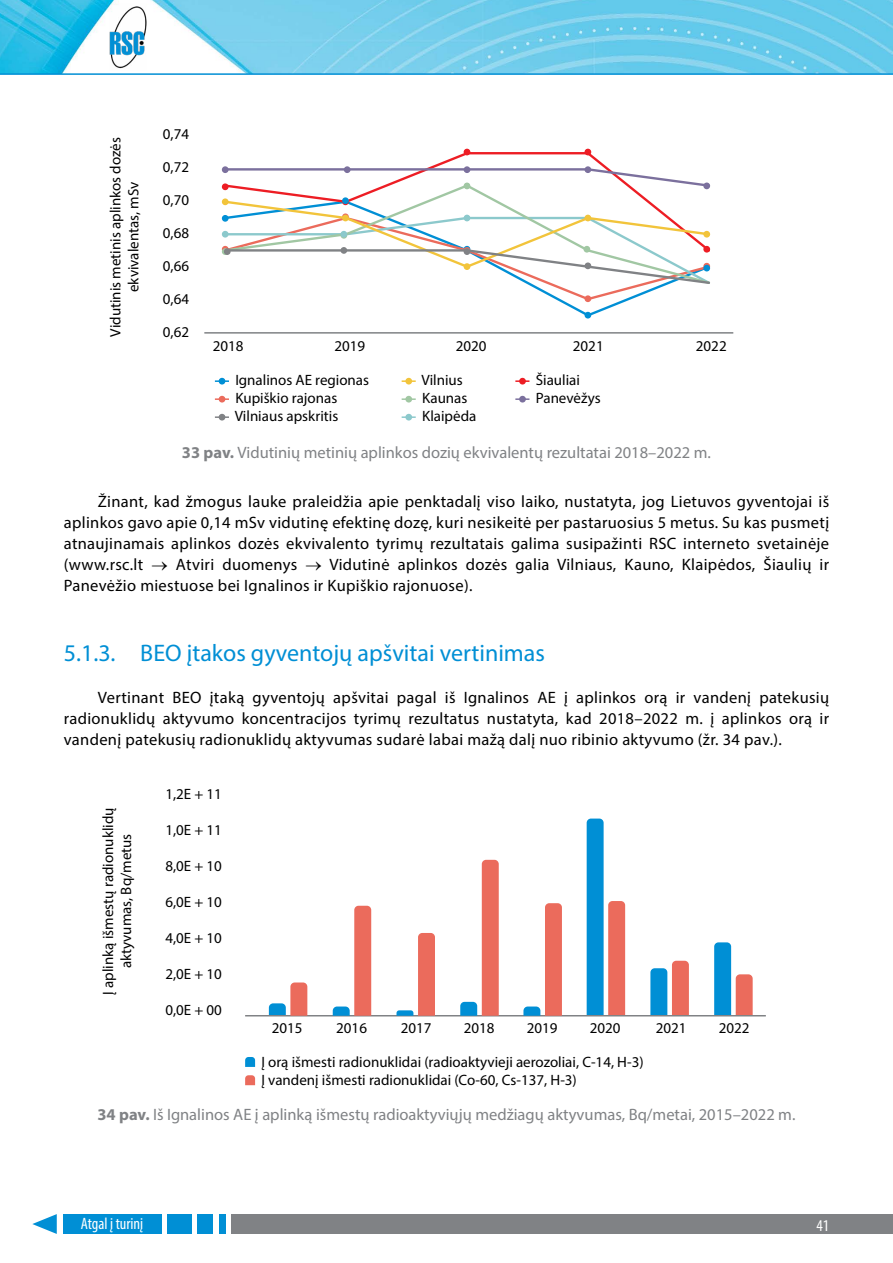
<style>
.page{position:relative;width:893px;height:1263px;background:#fff}
.page>*{position:absolute;margin:0;border:0;box-sizing:border-box;transform-origin:0 0}
.t1{font:24px "Myriad Pro";color:#008fd5}
.t2{font:16.5px/21px "Myriad Pro";letter-spacing:.02em;color:#000;text-align:justify}
.t3{font:16.5px "Myriad Pro";color:#808285}
.t4{font:condensed 16.5px "Myriad Pro";color:#fff}
.t5{font:15px/18px "Myriad Pro";color:#000}
.s1{font-weight:700}
</style>
<div class="page">
<img style="left:0;top:0;width:893px;height:73px">
<hr style="left:0;top:73px;width:893px;height:2px;background:#008fd5">
<img style="left:109px;top:3px;width:38px;height:67px">
<div style="left:63px;top:1214px;width:98px;height:20px;background:#008fd5"></div>
<svg style="left:32px;top:1214px;width:25px;height:20px"></svg>
<div style="left:167px;top:1214px;width:25px;height:20px;background:#008fd5"></div>
<div style="left:198px;top:1214px;width:15px;height:20px;background:#008fd5"></div>
<div style="left:219px;top:1214px;width:7px;height:20px;background:#008fd5"></div>
<div style="left:232px;top:1214px;width:661px;height:20px;background:#808285"></div>
<hr style="left:204px;top:332px;width:529px;height:2px;background:#808285">
<svg style="left:222px;top:151px;width:486px;height:47px"></svg>
<div style="left:222px;top:166px;width:7px;height:7px;border:2px solid #7b709d;border-radius:50%"></div>
<div style="left:222px;top:183px;width:7px;height:7px;border:2px solid #ed1d24;border-radius:50%"></div>
<svg style="left:464px;top:149px;width:6px;height:6px"></svg>
<div style="left:584px;top:149px;width:7px;height:6px;border:2px solid #ed1d24;border-radius:50%"></div>
<div style="left:342px;top:197px;width:7px;height:7px;border:2px solid #008fd5;border-radius:50%"></div>
<svg style="left:222px;top:198px;width:489px;height:104px"></svg>
<div style="left:703px;top:265px;width:7px;height:6px;border:2px solid #008fd5;border-radius:50%"></div>
<div style="left:584px;top:312px;width:7px;height:6px;border:2px solid #008fd5;border-radius:50%"></div>
<div style="left:344px;top:166px;width:7px;height:7px;border:2px solid #7b709d;border-radius:50%"></div>
<div style="left:464px;top:166px;width:6px;height:7px;border:2px solid #7b709d;border-radius:50%"></div>
<div style="left:584px;top:166px;width:7px;height:7px;border:2px solid #7b709d;border-radius:50%"></div>
<svg style="left:223px;top:167px;width:488px;height:22px"></svg>
<div style="left:703px;top:183px;width:7px;height:6px;border:2px solid #7b709d;border-radius:50%"></div>
<svg style="left:215px;top:378px;width:14px;height:6px"></svg>
<svg style="left:215px;top:396px;width:14px;height:6px"></svg>
<svg style="left:215px;top:414px;width:14px;height:6px"></svg>
<svg style="left:402px;top:380px;width:14px;height:4px"></svg>
<div style="left:405px;top:378px;width:7px;height:6px;border:2px solid #f2c43b;border-radius:50%"></div>
<svg style="left:402px;top:398px;width:14px;height:4px"></svg>
<div style="left:405px;top:396px;width:7px;height:6px;border:2px solid #a1c7a3;border-radius:50%"></div>
<svg style="left:402px;top:416px;width:14px;height:4px"></svg>
<div style="left:405px;top:414px;width:7px;height:6px;border:2px solid #8cc9cc;border-radius:50%"></div>
<svg style="left:515px;top:380px;width:14px;height:4px"></svg>
<div style="left:519px;top:378px;width:7px;height:6px;border:2px solid #ed1d24;border-radius:50%"></div>
<svg style="left:515px;top:398px;width:14px;height:4px"></svg>
<div style="left:519px;top:396px;width:7px;height:6px;border:2px solid #7b709d;border-radius:50%"></div>
<svg style="left:587px;top:818px;width:38px;height:197px"></svg>
<svg style="left:650px;top:961px;width:39px;height:54px"></svg>
<svg style="left:714px;top:942px;width:39px;height:73px"></svg>
<svg style="left:245px;top:1057px;width:10px;height:10px"></svg>
<svg style="left:245px;top:1075px;width:10px;height:10px"></svg>
<hr style="left:245px;top:1015px;width:521px;height:1px;background:#808285">
<svg style="left:269px;top:982px;width:38px;height:34px"></svg>
<svg style="left:333px;top:906px;width:38px;height:110px"></svg>
<svg style="left:396px;top:933px;width:39px;height:83px"></svg>
<svg style="left:460px;top:860px;width:39px;height:156px"></svg>
<svg style="left:523px;top:903px;width:39px;height:113px"></svg>
<p class="t5" style="left:106px;top:336px;width:201px;rotate:-90deg">Vidutinis metinis aplinkos dozės</p>
<p class="t5" style="left:124px;top:292px;width:112px;rotate:-90deg">ekvivalentas, mSv</p>
<p class="t5" style="left:163px;top:125px;width:28px">0,74</p>
<p class="t5" style="left:163px;top:158px;width:28px">0,72</p>
<p class="t5" style="left:163px;top:191px;width:28px">0,70</p>
<p class="t5" style="left:163px;top:224px;width:28px">0,68</p>
<p class="t5" style="left:163px;top:257px;width:28px">0,66</p>
<p class="t5" style="left:163px;top:290px;width:28px">0,64</p>
<p class="t5" style="left:163px;top:323px;width:28px">0,62</p>
<p class="t5" style="left:213px;top:336px;width:32px">2018</p>
<p class="t5" style="left:334px;top:336px;width:32px">2019</p>
<p class="t5" style="left:456px;top:336px;width:32px">2020</p>
<p class="t5" style="left:573px;top:336px;width:32px">2021</p>
<p class="t5" style="left:696px;top:336px;width:32px">2022</p>
<p class="t5" style="left:235px;top:370px;width:136px">Ignalinos AE regionas<br>Kupiškio rajonas<br>Vilniaus apskritis</p>
<p class="t5" style="left:422px;top:370px;width:56px">Vilnius<br>Kaunas<br>Klaipėda</p>
<p class="t5" style="left:536px;top:370px;width:66px">Šiauliai<br>Panevėžys</p>
<p class="t3" style="left:182px;top:442px;width:530px"><span class="s1">33 pav.</span> Vidutinių metinių aplinkos dozių ekvivalentų rezultatai 2018–2022 m.</p>
<p class="t2" style="left:64px;top:490px;width:767px;text-indent:34px">Žinant, kad žmogus lauke praleidžia apie penktadalį viso laiko, nustatyta, jog Lietuvos gyventojai iš aplinkos gavo apie 0,14 mSv vidutinę efektinę dozę, kuri nesikeitė per pastaruosius 5 metus. Su kas pusmetį atnaujinamais aplinkos dozės ekvivalento tyrimų rezultatais galima susipažinti RSC interneto svetainėje (www.rsc.lt → Atviri duomenys → Vidutinė aplinkos dozės galia Vilniaus, Kauno, Klaipėdos, Šiaulių ir Panevėžio miestuose bei Ignalinos ir Kupiškio rajonuose).</p>
<h1 class="t1" style="left:64px;top:638px;width:483px">5.1.3. BEO įtakos gyventojų apšvitai vertinimas</h1>
<p class="t2" style="left:64px;top:687px;width:767px;text-indent:34px">Vertinant BEO įtaką gyventojų apšvitai pagal iš Ignalinos AE į aplinkos orą ir vandenį patekusių radionuklidų aktyvumo koncentracijos tyrimų rezultatus nustatyta, kad 2018–2022 m. į aplinkos orą ir vandenį patekusių radionuklidų aktyvumas sudarė labai mažą dalį nuo ribinio aktyvumo (žr. 34 pav.).</p>
<p class="t5" style="left:99px;top:995px;width:189px;text-align:center;rotate:-90deg">Į aplinką išmestų radionuklidų aktyvumas, Bq/metus</p>
<p class="t5" style="left:165px;top:785px;width:58px">1,2E + 11</p>
<p class="t5" style="left:165px;top:821px;width:58px">1,0E + 11</p>
<p class="t5" style="left:165px;top:857px;width:58px">8,0E + 10</p>
<p class="t5" style="left:165px;top:893px;width:58px">6,0E + 10</p>
<p class="t5" style="left:165px;top:929px;width:58px">4,0E + 10</p>
<p class="t5" style="left:165px;top:965px;width:58px">2,0E + 10</p>
<p class="t5" style="left:165px;top:1001px;width:58px">0,0E + 00</p>
<p class="t5" style="left:272px;top:1019px;width:32px">2015</p>
<p class="t5" style="left:336px;top:1019px;width:32px">2016</p>
<p class="t5" style="left:401px;top:1019px;width:32px">2017</p>
<p class="t5" style="left:464px;top:1019px;width:32px">2018</p>
<p class="t5" style="left:527px;top:1019px;width:32px">2019</p>
<p class="t5" style="left:590px;top:1019px;width:32px">2020</p>
<p class="t5" style="left:656px;top:1019px;width:32px">2021</p>
<p class="t5" style="left:719px;top:1019px;width:32px">2022</p>
<p class="t5" style="left:261px;top:1053px;width:384px">Į orą išmesti radionuklidai (radioaktyvieji aerozoliai, C-14, H-3)<br>Į vandenį išmesti radionuklidai (Co-60, Cs-137, H-3)</p>
<p class="t3" style="left:97px;top:1104px;width:699px"><span class="s1">34 pav.</span> Iš Ignalinos AE į aplinką išmestų radioaktyviųjų medžiagų aktyvumas, Bq/metai, 2015–2022 m.</p>
<p class="t4" style="left:81px;top:1213px;width:64px">Atgal į turinį</p>
<p class="t4" style="left:816px;top:1215px;width:14px">41</p>
</div>
